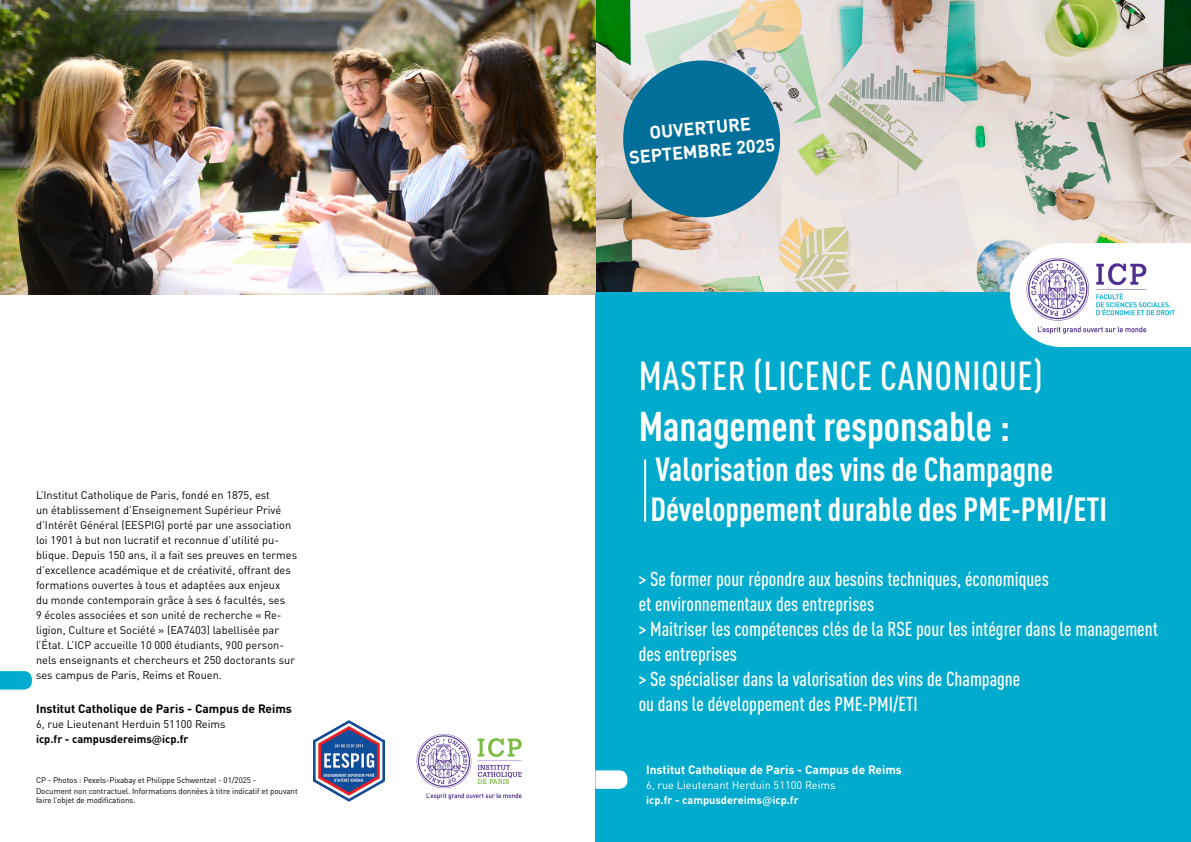
<style>
.page{position:relative;width:1191px;height:842px;background:#fff}
.page>*{position:absolute;margin:0;border:0;box-sizing:border-box;transform-origin:0 0}
.t1{font:700 condensed 41px "DINOT";color:#fff}
.t2{font:500 condensed 40px "DINOT";letter-spacing:.01em;color:#fff}
.t3{font:700 condensed 33px/40px "DINOT";color:#fff}
.t4{font:500 condensed 20px/25px "DINOT";color:#fff}
.t5{font:700 18px "DINOT";color:#fff}
.t6{font:700 12px "DINOT";color:#fff}
.t7{font:700 12px "DINOT";color:#000}
.t8{font:11px/15px "DINOT";color:#000}
.t9{font:11px "DINOT";color:#fff}
.t10{font:700 11px "DINOT";color:#fff}
.t11{font:700 11px "DINOT";color:#000}
.t12{font:8px/9.6px "DINOT";letter-spacing:-.01em;color:#000}
.s1{font-family:"Acumin Variable Concept";font-weight:400}
</style>
<div class="page">
<img style="left:0;top:0;width:1191px;height:295px">
<div style="left:595px;top:292px;width:596px;height:550px;background:#00abcd"></div>
<img style="left:1011px;top:244px;width:180px;height:102px">
<svg style="left:595px;top:770px;width:32px;height:19px"></svg>
<svg style="left:0;top:671px;width:32px;height:18px"></svg>
<img style="left:313px;top:720px;width:72px;height:82px">
<img style="left:416px;top:734px;width:106px;height:66px">
<svg style="left:619px;top:57px;width:164px;height:164px;background:#3c8aa6"></svg>
<hr style="left:644px;top:459px;width:2px;height:63px;background:#fff">
<p class="t8" style="left:36px;top:487px;width:263px">L’Institut Catholique de Paris, fondé en 1875, est<br>un établissement d’Enseignement Supérieur Privé d’Intérêt Général (EESPIG) porté par une association loi 1901 à but non lucratif et reconnue d’utilité pu&shy;blique. Depuis 150 ans, il a fait ses preuves en termes d’excellence académique et de créativité, offrant des formations ouvertes à tous et adaptées aux enjeux<br>du monde contemporain grâce à ses 6 facultés, ses<br>9 écoles associées et son unité de recherche « Re&shy;ligion, Culture et Société » (EA7403) labellisée par l’État. L’ICP accueille 10 000 étudiants, 900 person&shy;nels enseignants et chercheurs et 250 doctorants sur ses campus de Paris, Reims et Rouen.</p>
<p class="t7" style="left:36px;top:701px;width:257px">Institut Catholique de Paris - Campus de Reims</p>
<p class="t8" style="left:36px;top:716px;width:191px">6, rue Lieutenant Herduin 51100 Reims</p>
<p class="t11" style="left:36px;top:731px;width:154px">icp.fr - campusdereims<span class="s1">@</span>icp.fr</p>
<p class="t12" style="left:36px;top:775px;width:222px">CP - Photos : Pexels-Pixabay et Philippe Schwentzel - 01/2025 -</p>
<p class="t12" style="left:36px;top:786px;width:263px">Document non contractuel. Informations données à titre indicatif et pouvant faire l’objet de modifications.</p>
<p class="t5" style="left:648px;top:121px;width:103px;rotate:-5deg">OUVERTURE</p>
<p class="t5" style="left:628px;top:145px;width:148px;rotate:-5deg">SEPTEMBRE 2025</p>
<p class="t2" style="left:639px;top:352px;width:405px">MASTER (LICENCE CANONIQUE)</p>
<p class="t1" style="left:639px;top:402px;width:373px">Management responsable :</p>
<p class="t3" style="left:650px;top:449px;width:458px">Valorisation des vins de Champagne<br>Développement durable des PME-PMI/ETI</p>
<p class="t4" style="left:639px;top:566px;width:520px">&gt; Se former pour répondre aux besoins techniques, économiques<br>et environnementaux des entreprises<br>&gt; Maitriser les compétences clés de la RSE pour les intégrer dans le management des entreprises<br>&gt; Se spécialiser dans la valorisation des vins de Champagne<br>ou dans le développement des PME-PMI/ETI</p>
<p class="t6" style="left:646px;top:762px;width:257px">Institut Catholique de Paris - Campus de Reims</p>
<p class="t9" style="left:646px;top:778px;width:191px">6, rue Lieutenant Herduin 51100 Reims</p>
<p class="t10" style="left:646px;top:792px;width:154px">icp.fr - campusdereims<span class="s1">@</span>icp.fr</p>
</div>
